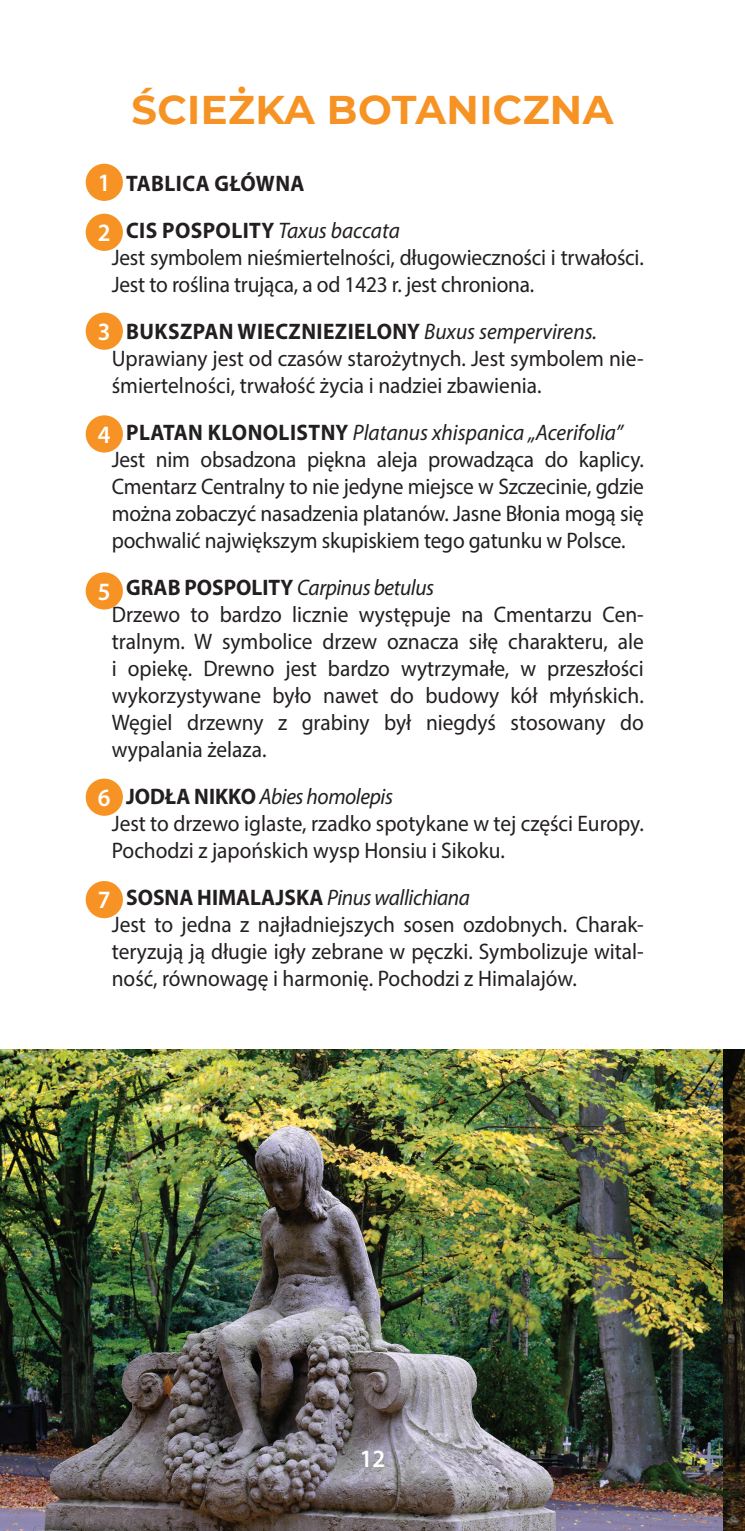
<style>
.page{position:relative;width:745px;height:1531px;background:#fff}
.page>*{position:absolute;margin:0;border:0;box-sizing:border-box;transform-origin:0 0}
.t1{font:700 40px "Montserrat";letter-spacing:.01em;color:#f79324}
.t2{font:600 25px "Myriad Pro";color:#fff;scale:.95 1}
.t3{font:22.5px/27px "Myriad Pro";color:#231f20;scale:.95 1}
.t4{font:700 22.5px/47px "Myriad Pro";letter-spacing:.02em;color:#231f20;scale:.95 1}
.s1{font-weight:400;font-style:italic}
.s2{font-weight:700}
.s3{font-style:italic}
</style>
<div class="page">
<img style="left:0;top:1049px;width:744px;height:482px">
<div style="left:86px;top:214px;width:37px;height:37px;background:#f79324;border-radius:50%"></div>
<div style="left:86px;top:313px;width:37px;height:37px;background:#f79324;border-radius:50%"></div>
<div style="left:86px;top:415px;width:37px;height:37px;background:#f79324;border-radius:50%"></div>
<div style="left:86px;top:572px;width:37px;height:37px;background:#f79324;border-radius:50%"></div>
<div style="left:86px;top:778px;width:37px;height:38px;background:#f79324;border-radius:50%"></div>
<div style="left:86px;top:881px;width:37px;height:37px;background:#f79324;border-radius:50%"></div>
<div style="left:86px;top:164px;width:37px;height:37px;background:#f79324;border-radius:50%"></div>
<h1 class="t1" style="left:131px;top:81px;width:483px">ŚCIEŻKA BOTANICZNA</h1>
<p class="t4" style="left:126px;top:159px;width:289px">TABLICA GŁÓWNA<br>CIS POSPOLITY <span class="s1">Taxus baccata</span></p>
<p class="t3" style="left:112px;top:243px;width:561px">Jest symbolem nieśmiertelności, długowieczności i trwałości.<br>Jest to roślina trująca, a od 1423 r. jest chroniona.</p>
<p class="t3" style="left:112px;top:317px;width:561px;text-indent:14px"><span class="s2">BUKSZPAN WIECZNIEZIELONY</span> <span class="s3">Buxus sempervirens.<br></span>Uprawiany jest od czasów starożytnych. Jest symbolem nie&shy;śmiertelności, trwałość życia i nadziei zbawienia.</p>
<p class="t3" style="left:112px;top:418px;width:561px;text-indent:14px"><span class="s2">PLATAN KLONOLISTNY</span> <span class="s3">Platanus xhispanica „Acerifolia” </span>Jest nim obsadzona piękna aleja prowadząca do kaplicy.<br>Cmentarz Centralny to nie jedyne miejsce w Szczecinie, gdzie można zobaczyć nasadzenia platanów. Jasne Błonia mogą się pochwalić największym skupiskiem tego gatunku w Polsce.</p>
<p class="t3" style="left:112px;top:573px;width:561px;text-indent:14px"><span class="s2">GRAB POSPOLITY</span> <span class="s3">Carpinus betulus<br></span>Drzewo to bardzo licznie występuje na Cmentarzu Cen&shy;tralnym. W symbolice drzew oznacza siłę charakteru, ale i opiekę. Drewno jest bardzo wytrzymałe, w przeszłości wykorzystywane było nawet do budowy kół młyńskich.<br>Węgiel drzewny z grabiny był niegdyś stosowany do wypalania żelaza.</p>
<p class="t3" style="left:112px;top:782px;width:561px;text-indent:14px"><span class="s2">JODŁA NIKKO</span> <span class="s3">Abies homolepis<br></span>Jest to drzewo iglaste, rzadko spotykane w tej części Europy.<br>Pochodzi z japońskich wysp Honsiu i Sikoku.</p>
<p class="t3" style="left:112px;top:883px;width:561px;text-indent:14px"><span class="s2">SOSNA HIMALAJSKA</span> <span class="s3">Pinus wallichiana<br></span>Jest to jedna z najładniejszych sosen ozdobnych. Charak&shy;teryzują ją długie igły zebrane w pęczki. Symbolizuje wital&shy;ność, równowagę i harmonię. Pochodzi z Himalajów.</p>
<p class="t2" style="left:98px;top:167px;width:15px">1</p>
<p class="t2" style="left:98px;top:217px;width:15px">2</p>
<p class="t2" style="left:98px;top:315px;width:15px">3</p>
<p class="t2" style="left:98px;top:418px;width:15px">4</p>
<p class="t2" style="left:98px;top:575px;width:15px">5</p>
<p class="t2" style="left:98px;top:781px;width:15px">6</p>
<p class="t2" style="left:98px;top:884px;width:15px">7</p>
<p class="t2" style="left:359px;top:1442px;width:28px">12</p>
</div>
